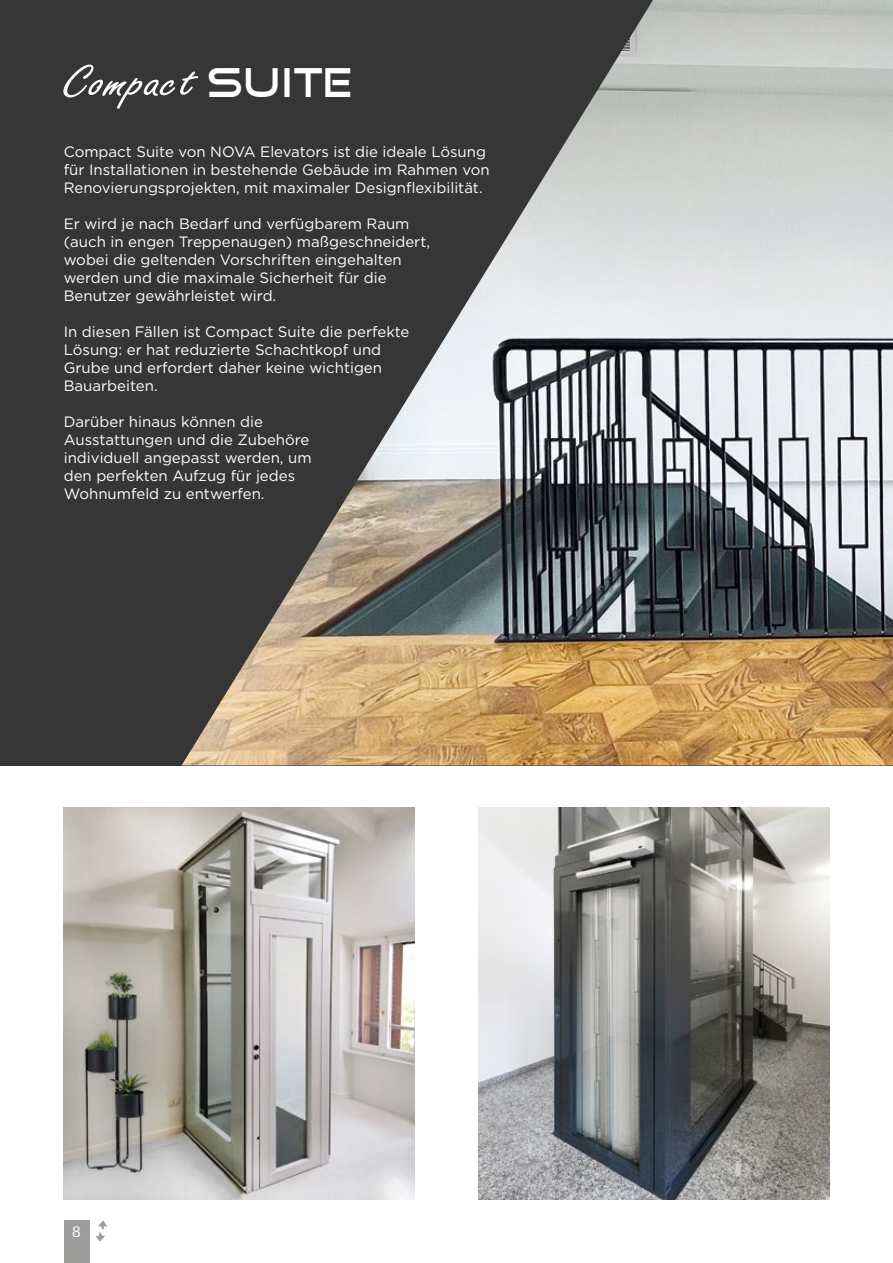
<style>
.page{position:relative;width:893px;height:1263px;background:#fff}
.page>*{position:absolute;margin:0;border:0;box-sizing:border-box;transform-origin:0 0}
.t1{font:48px "Freestyle Script";letter-spacing:.01em;color:#fff;scale:1.3 1}
.t2{font:15px/18px "Gotham";color:#fff}
.t3{font:15px "Lato";color:#fff}
.s1{font-family:"Good Times";font-size:42px}
</style>
<div class="page">
<div style="left:64px;top:1220px;width:25px;height:43px;background:#9d9d9c"></div>
<svg style="left:96px;top:1220px;width:11px;height:22px"></svg>
<img style="left:64px;top:808px;width:351px;height:391px">
<img style="left:478px;top:808px;width:351px;height:391px">
<div style="left:0;top:0;width:893px;height:765px;background:#373636"></div>
<img style="left:182px;top:0;width:711px;height:765px">
<h1 class="t1" style="left:64px;top:56px;width:224px">Compact <span class="s1">SUITE</span></h1>
<p class="t2" style="left:64px;top:142px;width:427px">Compact Suite von NOVA Elevators ist die ideale Lösung für Installationen in bestehende Gebäude im Rahmen von<br>Renovierungsprojekten, mit maximaler Designflexibilität.</p>
<p class="t2" style="left:64px;top:214px;width:368px">Er wird je nach Bedarf und verfügbarem Raum (auch in engen Treppenaugen) maßgeschneidert, wobei die geltenden Vorschriften eingehalten werden und die maximale Sicherheit für die Benutzer gewährleistet wird.</p>
<p class="t2" style="left:64px;top:322px;width:347px">In diesen Fällen ist Compact Suite die perfekte Lösung: er hat reduzierte Schachtkopf und Grube und erfordert daher keine wichtigen Bauarbeiten.</p>
<p class="t2" style="left:64px;top:412px;width:249px">Darüber hinaus können die<br>Ausstattungen und die Zubehöre individuell angepasst werden, um den perfekten Aufzug für jedes<br>Wohnumfeld zu entwerfen.</p>
<p class="t3" style="left:72px;top:1221px;width:10px">8</p>
</div>
